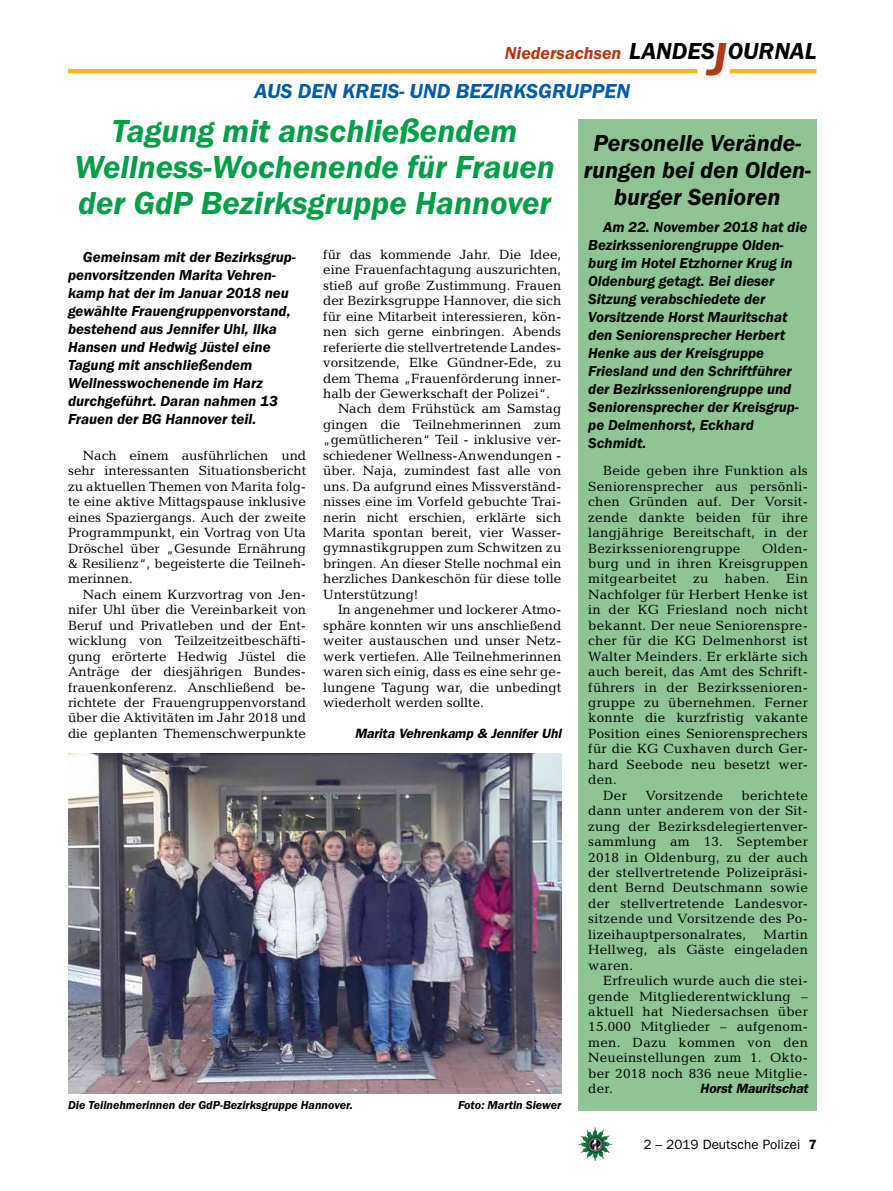
<style>
.page{position:relative;width:893px;height:1191px;background:#fff}
.page>*{position:absolute;margin:0;border:0;box-sizing:border-box;transform-origin:0 0}
.t1{font:italic 600 33px/36px "Franklin Gothic Itc T";color:#009f47;text-align:center}
.t2{font:italic 600 24px/27px "Franklin Gothic Itc T";color:#000;text-align:center}
.t3{font:italic 600 21px "Franklin Gothic Itc T";color:#005baa}
.t4{font:italic 600 18px "Franklin Gothic Itc T";color:#b33916}
.t5{font:italic 600 15px/18px "Franklin Gothic Itc T";color:#000}
.t6{font:13.5px/15.5px "Candida";color:#000;text-align:justify}
.t7{font:13.5px "Candida";letter-spacing:.02em;color:#000}
.t8{font:italic 600 13.5px "Franklin Gothic";color:#000}
.t9{font:13.5px "Franklin Gothic";color:#000}
.t10{font:italic 600 12px "Franklin Gothic Itc T";color:#000}
.s1{font-size:48px;color:#b33916}
.s2{font-weight:600}
</style>
<div class="page">
<img style="left:578px;top:1127px;width:17px;height:25px">
<hr style="left:730px;top:69px;width:86px;height:4px;background:#fdb913">
<hr style="left:68px;top:69px;width:629px;height:4px;background:#fdb913">
<div style="left:578px;top:119px;width:238px;height:991px;background:#8fc594"></div>
<img style="left:68px;top:753px;width:493px;height:340px">
<h3 class="t4" style="left:505px;top:42px;width:118px">Niedersachsen</h3>
<h2 class="t2" style="left:629px;top:37px;width:189px">LANDES<span class="s1">J</span>OURNAL</h2>
<h3 class="t3" style="left:254px;top:79px;width:58px">Aus den</h3>
<h3 class="t3" style="left:342px;top:79px;width:82px">Kreis- und</h3>
<h3 class="t3" style="left:456px;top:79px;width:85px">Bezirksgruppen</h3>
<h1 class="t1" style="left:75px;top:112px;width:482px">Tagung mit anschließendem<br>Wellness-Wochenende für Frauen der GdP Bezirksgruppe Hannover</h1>
<p class="t6" style="left:323px;top:247px;width:240px">für das kommende Jahr. Die Idee,</p>
<p class="t6" style="left:323px;top:262px;width:240px">eine Frauenfachtagung auszurichten,</p>
<p class="t6" style="left:323px;top:277px;width:240px">stieß auf große Zustimmung. Frauen</p>
<p class="t6" style="left:323px;top:293px;width:240px">der Bezirksgruppe Hannover, die sich</p>
<p class="t6" style="left:323px;top:308px;width:240px">für eine Mitarbeit interessieren, kön-</p>
<p class="t6" style="left:323px;top:324px;width:240px">nen sich gerne einbringen. Abends</p>
<p class="t6" style="left:323px;top:339px;width:240px">referierte die stellvertretende Landes-</p>
<p class="t6" style="left:323px;top:355px;width:240px">vorsitzende, Elke Gündner-Ede, zu</p>
<p class="t6" style="left:323px;top:370px;width:240px">dem Thema „Frauenförderung inner-</p>
<p class="t6" style="left:323px;top:386px;width:228px">halb der Gewerkschaft der Polizei“.</p>
<p class="t6" style="left:338px;top:401px;width:225px">Nach dem Frühstück am Samstag</p>
<p class="t6" style="left:323px;top:416px;width:240px">gingen die Teilnehmerinnen zum</p>
<p class="t6" style="left:323px;top:432px;width:240px">„gemütlicheren“ Teil - inklusive ver-</p>
<p class="t6" style="left:323px;top:447px;width:240px">schiedener Wellness-Anwendungen -</p>
<p class="t6" style="left:323px;top:463px;width:240px">über. Naja, zumindest fast alle von</p>
<p class="t6" style="left:323px;top:478px;width:240px">uns. Da aufgrund eines Missverständ-</p>
<p class="t6" style="left:323px;top:494px;width:240px">nisses eine im Vorfeld gebuchte Trai-</p>
<p class="t6" style="left:323px;top:509px;width:240px">nerin nicht erschien, erklärte sich</p>
<p class="t6" style="left:323px;top:525px;width:240px">Marita spontan bereit, vier Wasser-</p>
<p class="t6" style="left:323px;top:540px;width:240px">gymnastikgruppen zum Schwitzen zu</p>
<p class="t6" style="left:323px;top:555px;width:240px">bringen. An dieser Stelle nochmal ein</p>
<p class="t6" style="left:323px;top:571px;width:240px">herzliches Dankeschön für diese tolle</p>
<p class="t6" style="left:323px;top:586px;width:97px">Unterstützung!</p>
<p class="t6" style="left:338px;top:602px;width:225px">In angenehmer und lockerer Atmo-</p>
<p class="t6" style="left:323px;top:617px;width:240px">sphäre konnten wir uns anschließend</p>
<p class="t6" style="left:323px;top:633px;width:240px">weiter austauschen und unser Netz-</p>
<p class="t6" style="left:323px;top:648px;width:240px">werk vertiefen. Alle Teilnehmerinnen</p>
<p class="t6" style="left:323px;top:664px;width:240px">waren sich einig, dass es eine sehr ge-</p>
<p class="t6" style="left:323px;top:679px;width:240px">lungene Tagung war, die unbedingt</p>
<p class="t6" style="left:323px;top:694px;width:162px">wiederholt werden sollte.</p>
<p class="t8" style="left:355px;top:725px;width:208px">Marita Vehrenkamp &amp; Jennifer Uhl</p>
<p class="t5" style="left:68px;top:247px;width:229px;text-indent:15px">Gemeinsam mit der Bezirksgrup&shy;penvorsitzenden Marita Vehren&shy;kamp hat der im Januar 2018 neu gewählte Frauengruppenvorstand, bestehend aus Jennifer Uhl, Ilka<br>Hansen und Hedwig Jüstel eine<br>Tagung mit anschließendem<br>Wellnesswochenende im Harz durchgeführt. Daran nahmen 13<br>Frauen der BG Hannover teil.</p>
<p class="t6" style="left:68px;top:447px;width:240px;text-indent:15px">Nach einem ausführlichen und sehr interessanten Situationsbericht zu aktuellen Themen von Marita folg&shy;te eine aktive Mittagspause inklusive eines Spaziergangs. Auch der zweite Programmpunkt, ein Vortrag von Uta Dröschel über „Gesunde Ernährung &amp; Resilienz“, begeisterte die Teilneh&shy;merinnen.</p>
<p class="t6" style="left:68px;top:586px;width:240px;text-indent:15px">Nach einem Kurzvortrag von Jen&shy;nifer Uhl über die Vereinbarkeit von Beruf und Privatleben und der Ent&shy;wicklung von Teilzeitzeitbeschäfti&shy;gung erörterte Hedwig Jüstel die Anträge der diesjährigen Bundes&shy;frauenkonferenz. Anschließend be&shy;richtete der Frauengruppenvorstand über die Aktivitäten im Jahr 2018 und die geplanten Themenschwerpunkte</p>
<p class="t10" style="left:68px;top:1098px;width:287px">Die Teilnehmerinnen der GdP-Bezirksgruppe Hannover.</p>
<p class="t10" style="left:458px;top:1098px;width:105px">Foto: Martin Siewer</p>
<h2 class="t2" style="left:584px;top:129px;width:229px">Personelle Verände&shy;rungen bei den Olden&shy;burger Senioren</h2>
<p class="t5" style="left:588px;top:217px;width:221px;text-indent:15px">Am 22. November 2018 hat die<br>Bezirksseniorengruppe Olden&shy;burg im Hotel Etzhorner Krug in<br>Oldenburg getagt. Bei dieser<br>Sitzung verabschiedete der<br>Vorsitzende Horst Mauritschat den Seniorensprecher Herbert<br>Henke aus der Kreisgruppe<br>Friesland und den Schriftführer der Bezirksseniorengruppe und<br>Seniorensprecher der Kreisgrup&shy;pe Delmenhorst, Eckhard<br>Schmidt.</p>
<p class="t6" style="left:588px;top:463px;width:221px;text-indent:15px">Beide geben ihre Funktion als Seniorensprecher aus persönli&shy;chen Gründen auf. Der Vorsit&shy;zende dankte beiden für ihre langjährige Bereitschaft, in der Bezirksseniorengruppe</p>
<p class="t6" style="left:762px;top:540px;width:47px">Olden-</p>
<p class="t7" style="left:588px;top:556px;width:221px">burg und in ihren Kreisgruppen</p>
<p class="t7" style="left:588px;top:571px;width:221px">mitgearbeitet zu haben. Ein</p>
<p class="t7" style="left:588px;top:586px;width:221px">Nachfolger für Herbert Henke ist</p>
<p class="t7" style="left:588px;top:602px;width:221px">in der KG Friesland noch nicht</p>
<p class="t7" style="left:588px;top:617px;width:221px">bekannt. Der neue Seniorenspre-</p>
<p class="t7" style="left:588px;top:633px;width:221px">cher für die KG Delmenhorst ist</p>
<p class="t7" style="left:588px;top:648px;width:221px">Walter Meinders. Er erklärte sich</p>
<p class="t7" style="left:588px;top:664px;width:221px">auch bereit, das Amt des Schrift-</p>
<p class="t7" style="left:588px;top:679px;width:221px">führers in der Bezirkssenioren-</p>
<p class="t7" style="left:588px;top:695px;width:221px">gruppe zu übernehmen. Ferner</p>
<p class="t7" style="left:588px;top:710px;width:221px">konnte die kurzfristig vakante</p>
<p class="t7" style="left:588px;top:725px;width:221px">Position eines Seniorensprechers</p>
<p class="t7" style="left:588px;top:741px;width:221px">für die KG Cuxhaven durch Ger-</p>
<p class="t7" style="left:588px;top:756px;width:221px">hard Seebode neu besetzt wer-</p>
<p class="t6" style="left:588px;top:772px;width:30px">den.</p>
<p class="t6" style="left:603px;top:787px;width:25px">Der</p>
<p class="t7" style="left:645px;top:787px;width:79px">Vorsitzende</p>
<p class="t6" style="left:588px;top:787px;width:221px;text-indent:153px">berichtete dann unter anderem von der Sit&shy;zung der Bezirksdelegiertenver&shy;sammlung am 13. September 2018 in Oldenburg, zu der auch der stellvertretende Polizeipräsi&shy;dent Bernd Deutschmann sowie der stellvertretende Landesvor&shy;sitzende und Vorsitzende des Po&shy;lizeihauptpersonalrates,</p>
<p class="t6" style="left:588px;top:926px;width:221px;text-indent:175px">Martin Hellweg, als Gäste eingeladen waren.</p>
<p class="t6" style="left:588px;top:972px;width:221px;text-indent:15px">Erfreulich wurde auch die stei&shy;gende Mitgliederentwicklung – aktuell hat Niedersachsen über 15.000 Mitglieder – aufgenom&shy;men. Dazu kommen von den Neueinstellungen zum 1. Okto&shy;ber 2018 noch 836 neue Mitglie&shy;der.</p>
<p class="t8" style="left:700px;top:1080px;width:109px">Horst Mauritschat</p>
<p class="t9" style="left:643px;top:1136px;width:175px">2 – 2019 Deutsche Polizei <span class="s2">7</span></p>
</div>
